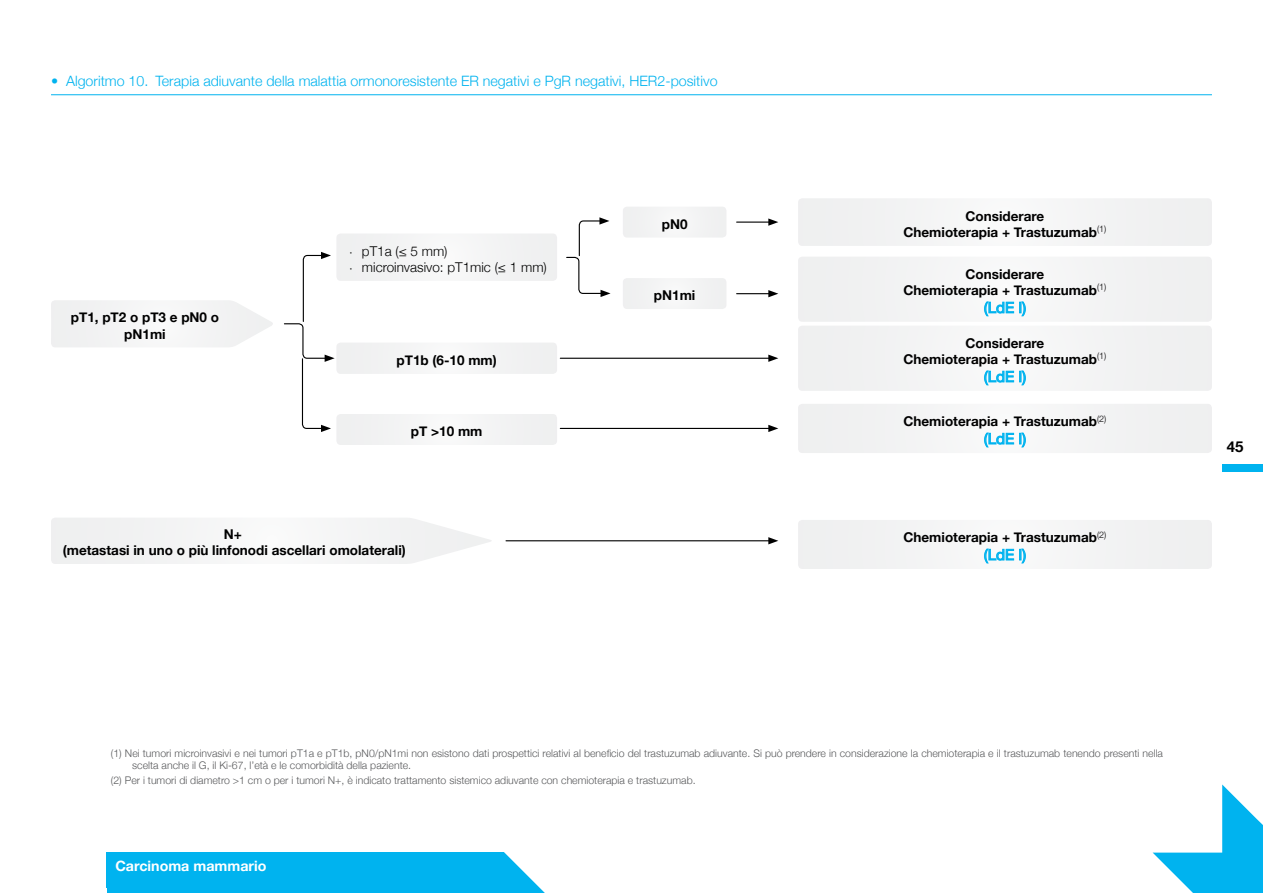
<style>
.page{position:relative;width:1263px;height:893px;background:#fff}
.page>*{position:absolute;margin:0;border:0;box-sizing:border-box;transform-origin:0 0}
.t1{font:15px "Helvetica Neue";color:#00b3ef}
.t2{font:700 15px "Helvetica Neue";color:#000}
.t3{font:300 14.25px "Helvetica Neue";color:#00b3ef}
.t4{font:700 14.25px "Helvetica Neue";color:#fff}
.t5{font:700 13.5px/16.2px "Helvetica Neue";color:#000;text-align:center}
.t6{font:300 13.5px/16.2px "Helvetica Neue";color:#000}
.t7{font:300 10.5px/12.6px "Helvetica Neue";color:#58595b}
.s1{font-family:"Futura";font-weight:400;font-size:12px}
</style>
<div class="page">
<svg style="left:1152px;top:784px;width:111px;height:109px"></svg>
<div style="left:107px;top:852px;width:433px;height:36px;background:#00b3ef"></div>
<div style="left:1222px;top:464px;width:41px;height:7px;background:#00b3ef"></div>
<div style="left:107px;top:884px;width:506px;height:9px;background:#00b3ef"></div>
<svg style="left:504px;top:852px;width:109px;height:41px"></svg>
<hr style="left:51px;top:95px;width:1161px;height:1px;background:#00b3ef">
<svg style="left:566px;top:217px;width:44px;height:80px"></svg>
<svg style="left:51px;top:300px;width:222px;height:47px"></svg>
<svg style="left:284px;top:234px;width:273px;height:211px"></svg>
<div style="left:623px;top:207px;width:103px;height:30px;background:#f2f3f3"></div>
<div style="left:798px;top:198px;width:414px;height:48px;background:#f2f3f3"></div>
<div style="left:798px;top:257px;width:414px;height:134px;background:#f2f3f3"></div>
<div style="left:798px;top:404px;width:414px;height:49px;background:#f2f3f3"></div>
<div style="left:798px;top:520px;width:414px;height:49px;background:#f2f3f3"></div>
<div style="left:623px;top:278px;width:103px;height:31px;background:#f2f3f3"></div>
<hr style="left:737px;top:222px;width:34px;height:1px;background:#000">
<svg style="left:768px;top:218px;width:10px;height:8px"></svg>
<hr style="left:737px;top:293px;width:34px;height:1px;background:#000">
<svg style="left:768px;top:290px;width:10px;height:7px"></svg>
<hr style="left:560px;top:358px;width:211px;height:1px;background:#000">
<svg style="left:768px;top:355px;width:10px;height:7px"></svg>
<hr style="left:560px;top:428px;width:211px;height:1px;background:#000">
<svg style="left:768px;top:425px;width:10px;height:7px"></svg>
<hr style="left:506px;top:540px;width:265px;height:1px;background:#000">
<svg style="left:768px;top:537px;width:10px;height:7px"></svg>
<svg style="left:51px;top:518px;width:440px;height:46px"></svg>
<h2 class="t3" style="left:51px;top:69px;width:668px">• Algoritmo 10. Terapia adiuvante della malattia ormonoresistente ER negativi e PgR negativi, HER2-positivo</h2>
<p class="t5" style="left:71px;top:309px;width:150px">pT1, pT2 o pT3 e pN0 o pN1mi</p>
<p class="t6" style="left:349px;top:242px;width:199px"><span class="s1">∙</span> pT1a (≤ 5 mm)<br><span class="s1">∙</span> microinvasivo: pT1mic (≤ 1 mm)</p>
<p class="t5" style="left:397px;top:351px;width:102px">pT1b (6-10 mm)</p>
<p class="t5" style="left:411px;top:422px;width:73px">pT &gt;10 mm</p>
<p class="t5" style="left:63px;top:526px;width:345px">N+<br>(metastasi in uno o più linfonodi ascellari omolaterali)</p>
<p class="t5" style="left:662px;top:215px;width:27px">pN0</p>
<p class="t5" style="left:903px;top:207px;width:204px">Considerare<br>Chemioterapia + Trastuzumab<sup>(1)</sup></p>
<p class="t5" style="left:903px;top:265px;width:204px">Considerare<br>Chemioterapia + Trastuzumab<sup>(1)</sup></p>
<h1 class="t1" style="left:984px;top:295px;width:44px">(LdE I)</h1>
<p class="t5" style="left:903px;top:334px;width:204px">Considerare<br>Chemioterapia + Trastuzumab<sup>(1)</sup></p>
<h1 class="t1" style="left:984px;top:364px;width:44px">(LdE I)</h1>
<p class="t5" style="left:903px;top:412px;width:204px">Chemioterapia + Trastuzumab<sup>(2)</sup></p>
<h1 class="t1" style="left:984px;top:426px;width:44px">(LdE I)</h1>
<p class="t5" style="left:654px;top:286px;width:43px">pN1mi</p>
<p class="t5" style="left:903px;top:528px;width:204px">Chemioterapia + Trastuzumab<sup>(2)</sup></p>
<h1 class="t1" style="left:984px;top:542px;width:44px">(LdE I)</h1>
<h1 class="t2" style="left:1227px;top:433px;width:18px">45</h1>
<p class="t7" style="left:132px;top:746px;width:1032px;text-indent:-21px">(1) Nei tumori microinvasivi e nei tumori pT1a e pT1b, pN0/pN1mi non esistono dati prospettici relativi al beneficio del trastuzumab adiuvante. Si può prendere in considerazione la chemioterapia e il trastuzumab tenendo presenti nella scelta anche il G, il Ki-67, l’età e le comorbidità della paziente.</p>
<p class="t7" style="left:111px;top:773px;width:586px">(2) Per i tumori di diametro &gt;1 cm o per i tumori N+, è indicato trattamento sistemico adiuvante con chemioterapia e trastuzumab.</p>
<h2 class="t4" style="left:115px;top:853px;width:153px">Carcinoma mammario</h2>
</div>
